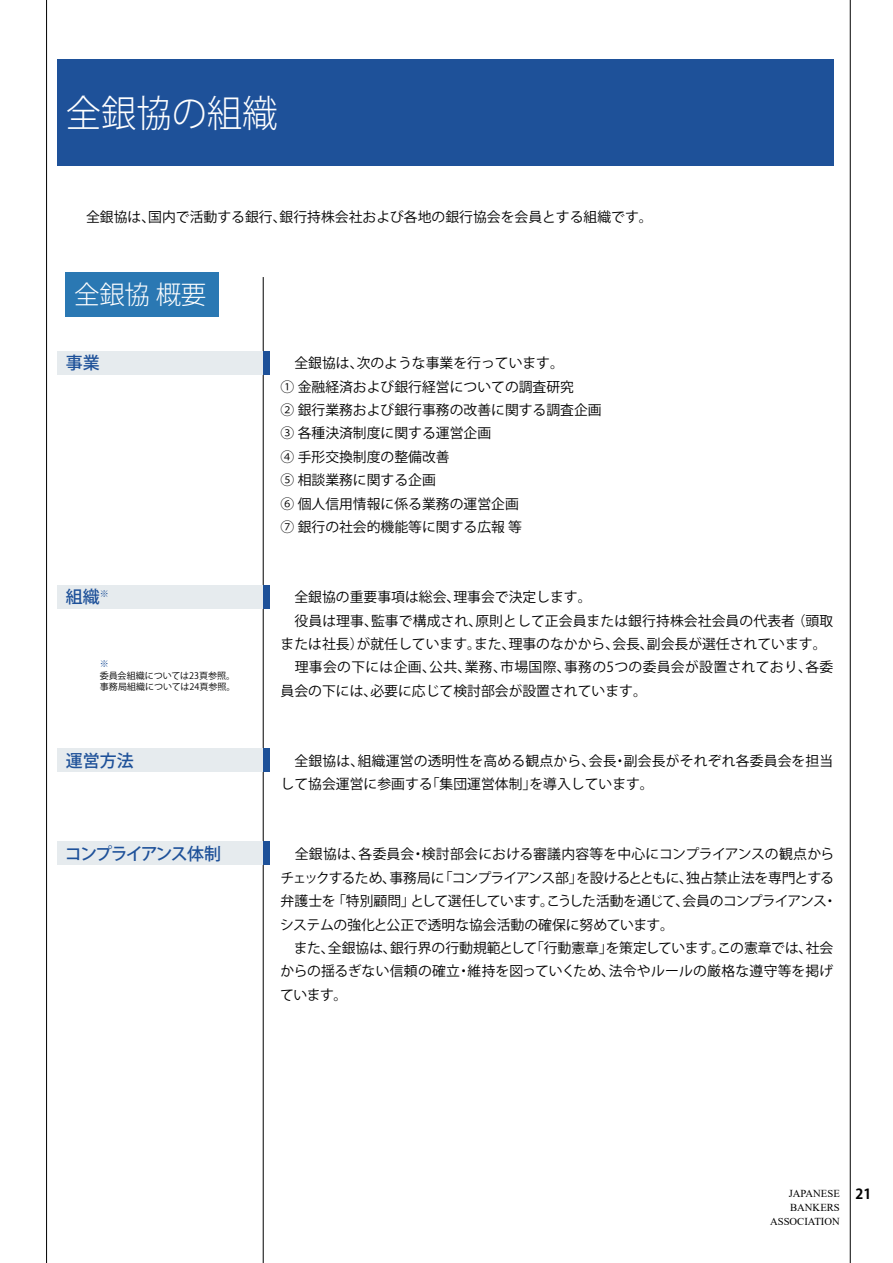
<style>
.page{position:relative;width:893px;height:1263px;background:#fff}
.page>*{position:absolute;margin:0;border:0;box-sizing:border-box;transform-origin:0 0}
.t1{font:300 37.2px "Koz Go Pro";color:#fff;scale:.95 1}
.t2{font:300 25.5px "Koz Go Pro";color:#fff}
.t3{font:500 16.95px "Koz Go Pro";letter-spacing:-.11em;color:#1e5199}
.t4{font:500 16.95px "Koz Go Pro";letter-spacing:-.06em;color:#1e5199}
.t5{font:13.8px/23.4px "Koz Go Pro";color:#000}
.t6{font:700 13.8px "Koz Go Pro";color:#000}
.t7{font:10.65px/13.8px "Times New Roman";color:#000;text-align:right}
.t8{font:9px/11.7px "Koz Go Pro";color:#000}
.t9{font:9px "Koz Go Pro";color:#1e5199}
</style>
<div class="page">
<hr style="left:46px;top:0;width:1px;height:1263px;background:#000">
<hr style="left:850px;top:0;width:1px;height:1263px;background:#000">
<hr style="left:263px;top:277px;width:1px;height:986px;background:#000">
<div style="left:57px;top:60px;width:776px;height:106px;background:#1e5199"></div>
<div style="left:57px;top:748px;width:207px;height:24px;background:#e6ebee"></div>
<div style="left:264px;top:748px;width:6px;height:24px;background:#1e5199"></div>
<div style="left:57px;top:841px;width:207px;height:24px;background:#e6ebee"></div>
<div style="left:264px;top:841px;width:6px;height:24px;background:#1e5199"></div>
<div style="left:57px;top:585px;width:207px;height:23px;background:#e6ebee"></div>
<div style="left:264px;top:585px;width:6px;height:23px;background:#1e5199"></div>
<div style="left:57px;top:351px;width:207px;height:24px;background:#e6ebee"></div>
<div style="left:264px;top:351px;width:6px;height:24px;background:#1e5199"></div>
<div style="left:66px;top:272px;width:153px;height:45px;background:#2a78b3"></div>
<h1 class="t1" style="left:66px;top:89px;width:225px">全銀協の組織</h1>
<p class="t5" style="left:72px;top:205px;width:582px">　全銀協は、国内で活動する銀行、銀行持株会社および各地の銀行協会を会員とする組織です。</p>
<h2 class="t2" style="left:74px;top:278px;width:134px">全銀協 概要</h2>
<p class="t4" style="left:66px;top:352px;width:36px">事業</p>
<p class="t4" style="left:66px;top:586px;width:45px">組織<sup>※</sup></p>
<p class="t9" style="left:100px;top:658px;width:11px">※</p>
<p class="t8" style="left:100px;top:670px;width:137px">委員会組織については23頁参照。事務局組織については24頁参照。</p>
<p class="t4" style="left:66px;top:749px;width:70px">運営方法</p>
<p class="t3" style="left:65px;top:843px;width:158px">コンプライアンス体制</p>
<p class="t5" style="left:281px;top:352px;width:323px">　全銀協は、次のような事業を行っています。<br>① 金融経済および銀行経営についての調査研究<br>② 銀行業務および銀行事務の改善に関する調査企画<br>③ 各種決済制度に関する運営企画<br>④ 手形交換制度の整備改善<br>⑤ 相談業務に関する企画<br>⑥ 個人信用情報に係る業務の運営企画<br>⑦ 銀行の社会的機能等に関する広報等</p>
<p class="t5" style="left:281px;top:586px;width:554px">　全銀協の重要事項は総会、理事会で決定します。<br>　役員は理事、監事で構成され、原則として正会員または銀行持株会社会員の代表者（頭取または社長）が就任しています。また、理事のなかから、会長、副会長が選任されています。　理事会の下には企画、公共、業務、市場国際、事務の5つの委員会が設置されており、各委員会の下には、必要に応じて検討部会が設置されています。</p>
<p class="t5" style="left:281px;top:749px;width:554px">　全銀協は、組織運営の透明性を高める観点から、会長・副会長がそれぞれ各委員会を担当して協会運営に参画する「集団運営体制」を導入しています。</p>
<p class="t5" style="left:280px;top:843px;width:558px">　全銀協は、各委員会・検討部会における審議内容等を中心にコンプライアンスの観点からチェックするため、事務局に「コンプライアンス部」を設けるとともに、独占禁止法を専門とする弁護士を「特別顧問」として選任しています。こうした活動を通じて、会員のコンプライアンス・システムの強化と公正で透明な協会活動の確保に努めています。<br>　また、全銀協は、銀行界の行動規範として「行動憲章」を策定しています。この憲章では、社会からの揺るぎない信頼の確立・維持を図っていくため、法令やルールの厳格な遵守等を掲げています。</p>
<p class="t7" style="left:770px;top:1186px;width:71px">JAPANESE<br>BANKERS<br>ASSOCIATION</p>
<p class="t6" style="left:855px;top:1185px;width:17px">21</p>
</div>
